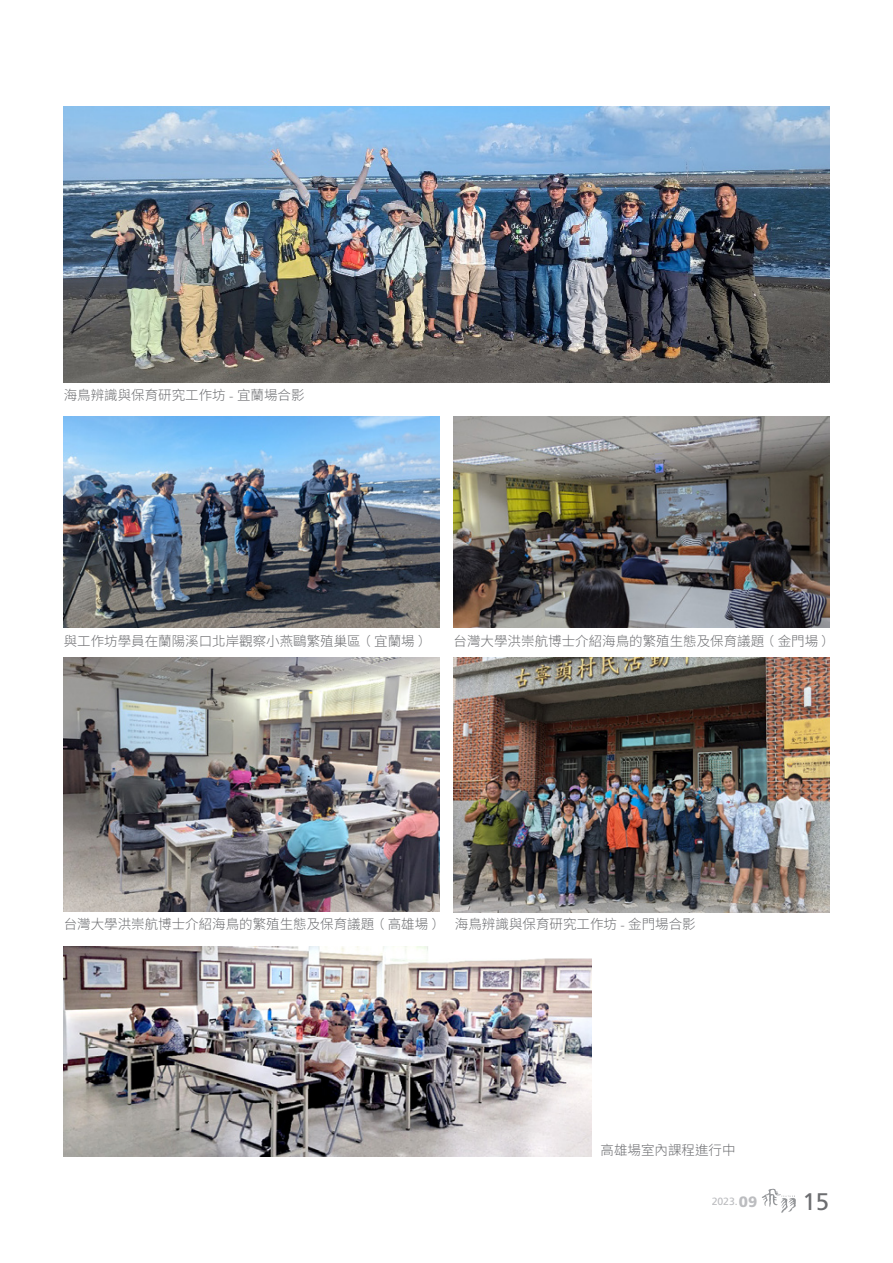
<style>
.page{position:relative;width:893px;height:1263px;background:#fff}
.page>*{position:absolute;margin:0;border:0;box-sizing:border-box;transform-origin:0 0}
.t1{font:24px "Frutiger";color:#6c6d70}
.t2{font:300 13.5px "Noto Sans CJ Ktc";color:#6c6d70}
.t3{font:10.5px "Frutiger";color:#bcbdc0}
.s1{font-family:"Times";font-weight:400}
.s2{font-family:"AR Hei B5"}
.s3{font-weight:900;font-size:15px}
</style>
<div class="page">
<img style="left:64px;top:946px;width:528px;height:211px">
<img style="left:454px;top:417px;width:375px;height:211px">
<img style="left:64px;top:106px;width:765px;height:277px">
<img style="left:64px;top:417px;width:375px;height:211px">
<img style="left:64px;top:658px;width:375px;height:254px">
<img style="left:454px;top:658px;width:375px;height:254px">
<svg style="left:762px;top:1189px;width:34px;height:24px"></svg>
<p class="t2" style="left:64px;top:388px;width:242px">海鳥辨識與保育研究工作坊 <span class="s1">-</span> 宜蘭場合影</p>
<p class="t2" style="left:64px;top:633px;width:363px">與工作坊學員在蘭陽溪口北岸觀察小燕鷗繁殖巢區 <span class="s2">(</span> 宜蘭場 <span class="s2">)</span></p>
<p class="t2" style="left:454px;top:633px;width:376px">台灣大學洪崇航博士介紹海鳥的繁殖生態及保育議題 <span class="s2">(</span> 金門場 <span class="s2">)</span></p>
<p class="t2" style="left:64px;top:916px;width:633px">台灣大學洪崇航博士介紹海鳥的繁殖生態及保育議題 <span class="s2">(</span> 高雄場 <span class="s2">)</span> 海鳥辨識與保育研究工作坊 <span class="s1">-</span> 金門場合影</p>
<p class="t2" style="left:601px;top:1142px;width:136px">高雄場室內課程進行中</p>
<p class="t3" style="left:711px;top:1195px;width:47px">2023.<span class="s3">09</span></p>
<h1 class="t1" style="left:802px;top:1188px;width:28px">15</h1>
</div>
